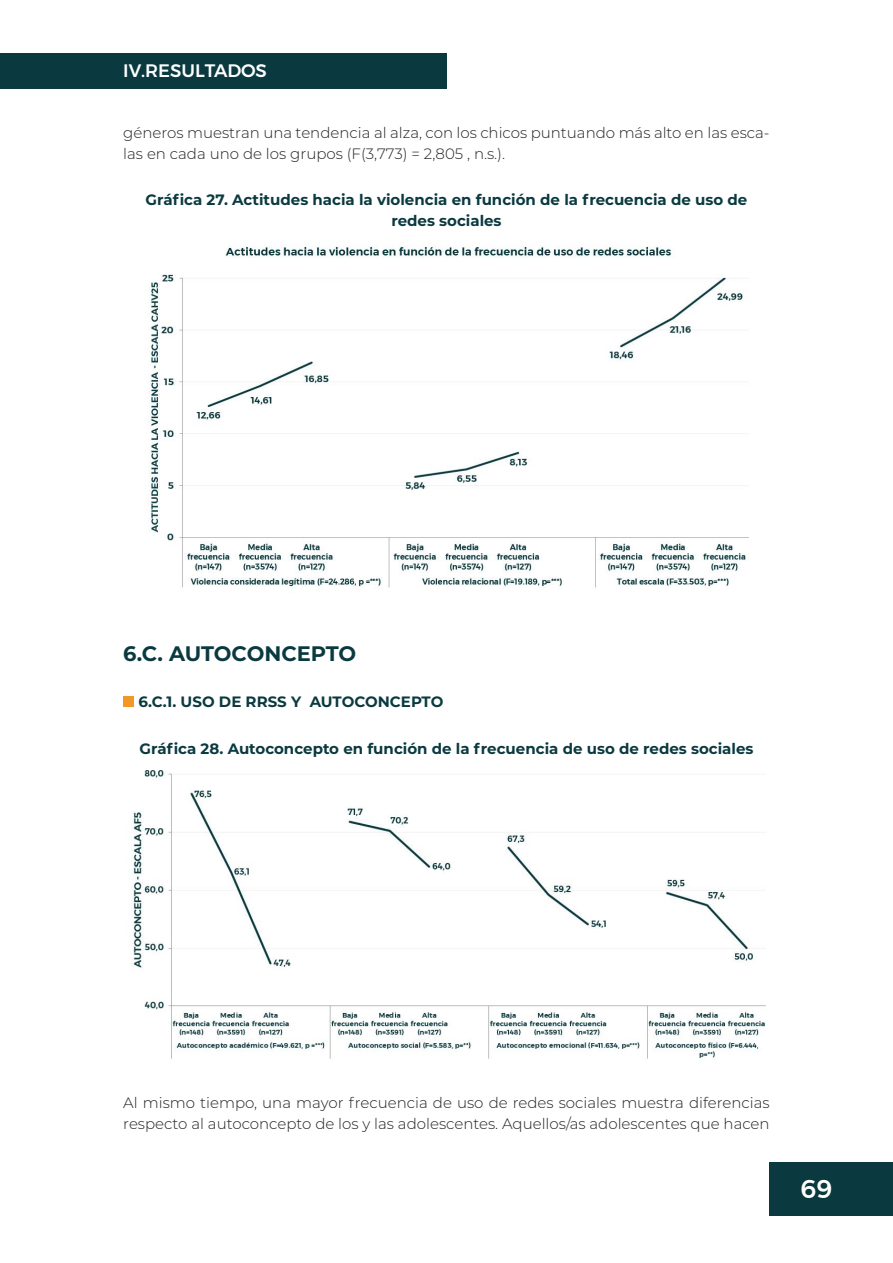
<style>
.page{position:relative;width:893px;height:1263px;background:#fff}
.page>*{position:absolute;margin:0;border:0;box-sizing:border-box;transform-origin:0 0}
.t1{font:500 25.5px "Montserrat";color:#fff}
.Títulos_terciarios{font:700 21px "Montserrat";letter-spacing:-.01em;color:#0a3a40}
.t2{font:500 18px "Montserrat";color:#fff}
.Cuerpo_texto{font:300 15px/21px "Montserrat";color:#231f20}
.Título_tabla{font:700 15px/21px "Montserrat";color:#0a3a40;text-align:center}
.epígrafes{font:700 15px "Montserrat";color:#0a3a40}
</style>
<div class="page">
<div style="left:770px;top:1162px;width:123px;height:53px;background:#0a3a40"></div>
<div style="left:0;top:53px;width:446px;height:35px;background:#0a3a40"></div>
<img style="left:150px;top:246px;width:599px;height:342px">
<div style="left:123px;top:696px;width:11px;height:11px;background:#f29829"></div>
<img style="left:132px;top:770px;width:633px;height:289px">
<p class="t2" style="left:123px;top:56px;width:145px">IV.RESULTADOS</p>
<p class="Cuerpo_texto" style="left:123px;top:122px;width:648px">géneros muestran una tendencia al alza, con los chicos puntuando más alto en las esca&shy;las en cada uno de los grupos (F(3,773) = 2,805 , n.s.).</p>
<p class="Título_tabla" style="left:146px;top:189px;width:603px">Gráfica 27. Actitudes hacia la violencia en función de la frecuencia de uso de redes sociales</p>
<p class="Títulos_terciarios" style="left:123px;top:638px;width:234px">6.C. AUTOCONCEPTO</p>
<p class="epígrafes" style="left:138px;top:691px;width:306px">6.C.1. USO DE RRSS Y AUTOCONCEPTO</p>
<p class="Título_tabla" style="left:140px;top:737px;width:615px">Gráfica 28. Autoconcepto en función de la frecuencia de uso de redes sociales</p>
<p class="Cuerpo_texto" style="left:123px;top:1092px;width:648px">Al mismo tiempo, una mayor frecuencia de uso de redes sociales muestra diferencias respecto al autoconcepto de los y las adolescentes. Aquellos/as adolescentes que hacen</p>
<h1 class="t1" style="left:800px;top:1168px;width:34px">69</h1>
</div>
